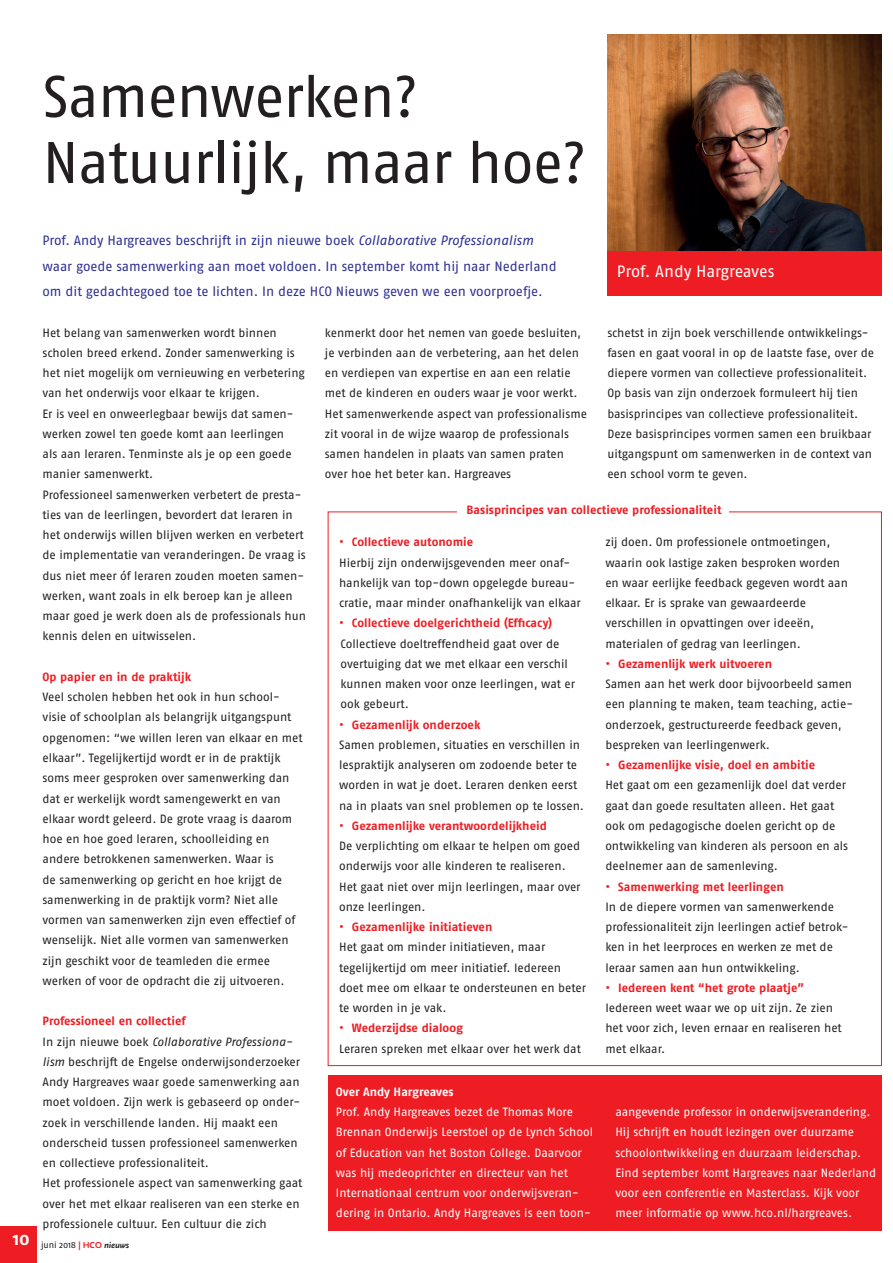
<style>
.page{position:relative;width:893px;height:1263px;background:#fff}
.page>*{position:absolute;margin:0;border:0;box-sizing:border-box;transform-origin:0 0}
.t1{font:58.5px "Fago No";letter-spacing:-.025em;color:#231f20}
.t2{font:700 18px "Fago No";color:#fff}
.t3{font:16.5px "Fago No";letter-spacing:-.005em;color:#fff}
.t4{font:13.5px/25.5px "Fago No";letter-spacing:-.005em;color:#2e3092}
.t5{font:12px/20.2px "Fago No";letter-spacing:-.005em;color:#231f20}
.t6{font:12px/20.2px "Fago No";letter-spacing:-.005em;color:#fff}
.t7{font:700 12px "Fago No";letter-spacing:.005em;color:#ee1d23}
.t8{font:700 12px "Fago No";color:#fff}
.t9{font:9px "Fago No";letter-spacing:-.01em;color:#231f20}
.s1{font-style:italic}
.s2{font-family:"Scala Sans";font-weight:700;color:#ee1d23}
.s3{font-family:"Scala Sans";font-weight:700;font-style:italic}
</style>
<div class="page">
<div style="left:328px;top:1076px;width:554px;height:155px;background:#ee1d23"></div>
<img style="left:607px;top:35px;width:275px;height:216px">
<div style="left:607px;top:251px;width:275px;height:45px;background:#ee1d23"></div>
<div style="left:0;top:1227px;width:36px;height:36px;background:#ee1d23"></div>
<hr style="left:892px;top:23px;width:1px;height:51px;background:#fff101">
<p class="t1" style="left:43px;top:63px;width:377px">Samenwerken?</p>
<p class="t1" style="left:43px;top:129px;width:546px">Natuurlijk, maar hoe?</p>
<p class="t2" style="left:13px;top:1228px;width:19px">10</p>
<p class="t4" style="left:43px;top:227px;width:516px">Prof. Andy Hargreaves beschrijft in zijn nieuwe boek <span class="s1">Collaborative Professionalism </span>waar goede samenwerking aan moet voldoen. In september komt hij naar Nederland om dit gedachtegoed toe te lichten. In deze HCO Nieuws geven we een voorproefje.</p>
<p class="t3" style="left:617px;top:262px;width:159px">Prof. Andy Hargreaves</p>
<p class="t5" style="left:43px;top:322px;width:264px">Het belang van samenwerken wordt binnen scholen breed erkend. Zonder samenwerking is het niet mogelijk om vernieuwing en verbetering van het onderwijs voor elkaar te krijgen.</p>
<p class="t5" style="left:43px;top:403px;width:253px">Er is veel en onweerlegbaar bewijs dat samen&shy;werken zowel ten goede komt aan leerlingen als aan leraren. Tenminste als je op een goede manier samenwerkt.</p>
<p class="t5" style="left:43px;top:484px;width:265px">Professioneel samenwerken verbetert de presta&shy;ties van de leerlingen, bevordert dat leraren in het onderwijs willen blijven werken en verbetert de implementatie van veranderingen. De vraag is dus niet meer óf leraren zouden moeten samen&shy;werken, want zoals in elk beroep kan je alleen maar goed je werk doen als de professionals hun kennis delen en uitwisselen.</p>
<p class="t7" style="left:43px;top:670px;width:150px">Op papier en in de praktijk</p>
<p class="t5" style="left:43px;top:687px;width:262px">Veel scholen hebben het ook in hun school&shy;visie of schoolplan als belangrijk uitgangspunt opgenomen: “we willen leren van elkaar en met elkaar”. Tegelijkertijd wordt er in de praktijk soms meer gesproken over samenwerking dan dat er werkelijk wordt samengewerkt en van elkaar wordt geleerd. De grote vraag is daarom hoe en hoe goed leraren, schoolleiding en andere betrokkenen samenwerken. Waar is<br>de samenwerking op gericht en hoe krijgt de samenwerking in de praktijk vorm? Niet alle vormen van samenwerken zijn even effectief of wenselijk. Niet alle vormen van samenwerken zijn geschikt voor de teamleden die ermee werken of voor de opdracht die zij uitvoeren.</p>
<p class="t7" style="left:43px;top:1014px;width:145px">Professioneel en collectief</p>
<p class="t5" style="left:43px;top:1031px;width:259px">In zijn nieuwe boek <span class="s1">Collaborative Professiona&shy;lism</span> beschrijft de Engelse onderwijsonderzoeker Andy Hargreaves waar goede samenwerking aan moet voldoen. Zijn werk is gebaseerd op onder&shy;zoek in verschillende landen. Hij maakt een onderscheid tussen professioneel samenwerken en collectieve professionaliteit.</p>
<p class="t5" style="left:43px;top:1173px;width:261px">Het professionele aspect van samenwerking gaat</p>
<p class="t5" style="left:43px;top:1193px;width:259px">over het met elkaar realiseren van een sterke en professionele cultuur. Een cultuur die zich</p>
<p class="t9" style="left:41px;top:1240px;width:90px">juni 2018 <span class="s2">| HCO</span> <span class="s3">nieuws</span></p>
<p class="t5" style="left:325px;top:322px;width:258px">kenmerkt door het nemen van goede besluiten, je verbinden aan de verbetering, aan het delen en verdiepen van expertise en aan een relatie met de kinderen en ouders waar je voor werkt.</p>
<p class="t5" style="left:325px;top:403px;width:264px">Het samenwerkende aspect van professionalisme zit vooral in de wijze waarop de professionals samen handelen in plaats van samen praten</p>
<p class="t5" style="left:325px;top:464px;width:188px">over hoe het beter kan. Hargreaves</p>
<p class="t5" style="left:607px;top:322px;width:268px">schetst in zijn boek verschillende ontwikkelings&shy;fasen en gaat vooral in op de laatste fase, over de diepere vormen van collectieve professionaliteit.<br>Op basis van zijn onderzoek formuleert hij tien basisprincipes van collectieve professionaliteit.<br>Deze basisprincipes vormen samen een bruikbaar uitgangspunt om samenwerken in de context van een school vorm te geven.</p>
<p class="t7" style="left:467px;top:503px;width:256px">Basisprincipes van collectieve professionaliteit</p>
<p class="t7" style="left:339px;top:535px;width:136px">• Collectieve autonomie</p>
<p class="t5" style="left:339px;top:552px;width:243px">Hierbij zijn onderwijsgevenden meer onaf&shy;hankelijk van top-down opgelegde bureau&shy;cratie, maar minder onafhankelijk van elkaar</p>
<p class="t7" style="left:339px;top:616px;width:214px">• Collectieve doelgerichtheid (Efficacy)</p>
<p class="t5" style="left:341px;top:633px;width:236px">Collectieve doeltreffendheid gaat over de overtuiging dat we met elkaar een verschil kunnen maken voor onze leerlingen, wat er ook gebeurt.</p>
<p class="t7" style="left:339px;top:717px;width:143px">• Gezamenlijk onderzoek</p>
<p class="t5" style="left:339px;top:734px;width:246px">Samen problemen, situaties en verschillen in lespraktijk analyseren om zodoende beter te worden in wat je doet. Leraren denken eerst na in plaats van snel problemen op te lossen.</p>
<p class="t7" style="left:339px;top:819px;width:209px">• Gezamenlijke verantwoordelijkheid</p>
<p class="t5" style="left:339px;top:836px;width:243px">De verplichting om elkaar te helpen om goed onderwijs voor alle kinderen te realiseren.<br>Het gaat niet over mijn leerlingen, maar over onze leerlingen.</p>
<p class="t7" style="left:339px;top:920px;width:155px">• Gezamenlijke initiatieven</p>
<p class="t5" style="left:339px;top:937px;width:208px">Het gaat om minder initiatieven, maar</p>
<p class="t5" style="left:339px;top:957px;width:248px">tegelijkertijd om meer initiatief. Iedereen doet mee om elkaar te ondersteunen en beter te worden in je vak.</p>
<p class="t7" style="left:339px;top:1021px;width:125px">• Wederzijdse dialoog</p>
<p class="t5" style="left:339px;top:1038px;width:243px">Leraren spreken met elkaar over het werk dat</p>
<p class="t5" style="left:605px;top:532px;width:244px">zij doen. Om professionele ontmoetingen, waarin ook lastige zaken besproken worden en waar eerlijke feedback gegeven wordt aan elkaar. Er is sprake van gewaardeerde</p>
<p class="t5" style="left:605px;top:613px;width:210px">verschillen in opvattingen over ideeën,</p>
<p class="t5" style="left:605px;top:633px;width:197px">materialen of gedrag van leerlingen.</p>
<p class="t7" style="left:605px;top:657px;width:168px">• Gezamenlijk werk uitvoeren</p>
<p class="t5" style="left:605px;top:674px;width:249px">Samen aan het werk door bijvoorbeeld samen een planning te maken, team teaching, actie&shy;onderzoek, gestructureerde feedback geven, bespreken van leerlingenwerk.</p>
<p class="t7" style="left:605px;top:758px;width:211px">• Gezamenlijke visie, doel en ambitie</p>
<p class="t5" style="left:605px;top:775px;width:244px">Het gaat om een gezamenlijk doel dat verder gaat dan goede resultaten alleen. Het gaat ook om pedagogische doelen gericht op de ontwikkeling van kinderen als persoon en als deelnemer aan de samenleving.</p>
<p class="t7" style="left:605px;top:879px;width:180px">• Samenwerking met leerlingen</p>
<p class="t5" style="left:605px;top:896px;width:245px">In de diepere vormen van samenwerkende professionaliteit zijn leerlingen actief betrok&shy;ken in het leerproces en werken ze met de leraar samen aan hun ontwikkeling.</p>
<p class="t7" style="left:605px;top:981px;width:200px">• Iedereen kent “het grote plaatje”</p>
<p class="t5" style="left:605px;top:998px;width:238px">Iedereen weet waar we op uit zijn. Ze zien het voor zich, leven ernaar en realiseren het met elkaar.</p>
<p class="t8" style="left:336px;top:1084px;width:119px">Over Andy Hargreaves</p>
<p class="t6" style="left:336px;top:1101px;width:259px">Prof. Andy Hargreaves bezet de Thomas More Brennan Onderwijs Leerstoel op de Lynch School of Education van het Boston College. Daarvoor was hij medeoprichter en directeur van het Internationaal centrum voor onderwijsveran&shy;dering in Ontario. Andy Hargreaves is een toon-</p>
<p class="t6" style="left:615px;top:1101px;width:257px">aangevende professor in onderwijsverandering.<br>Hij schrijft en houdt lezingen over duurzame schoolontwikkeling en duurzaam leiderschap.</p>
<p class="t6" style="left:615px;top:1162px;width:262px">Eind september komt Hargreaves naar Nederland voor een conferentie en Masterclass. Kijk voor meer informatie op www.hco.nl/hargreaves.</p>
</div>
